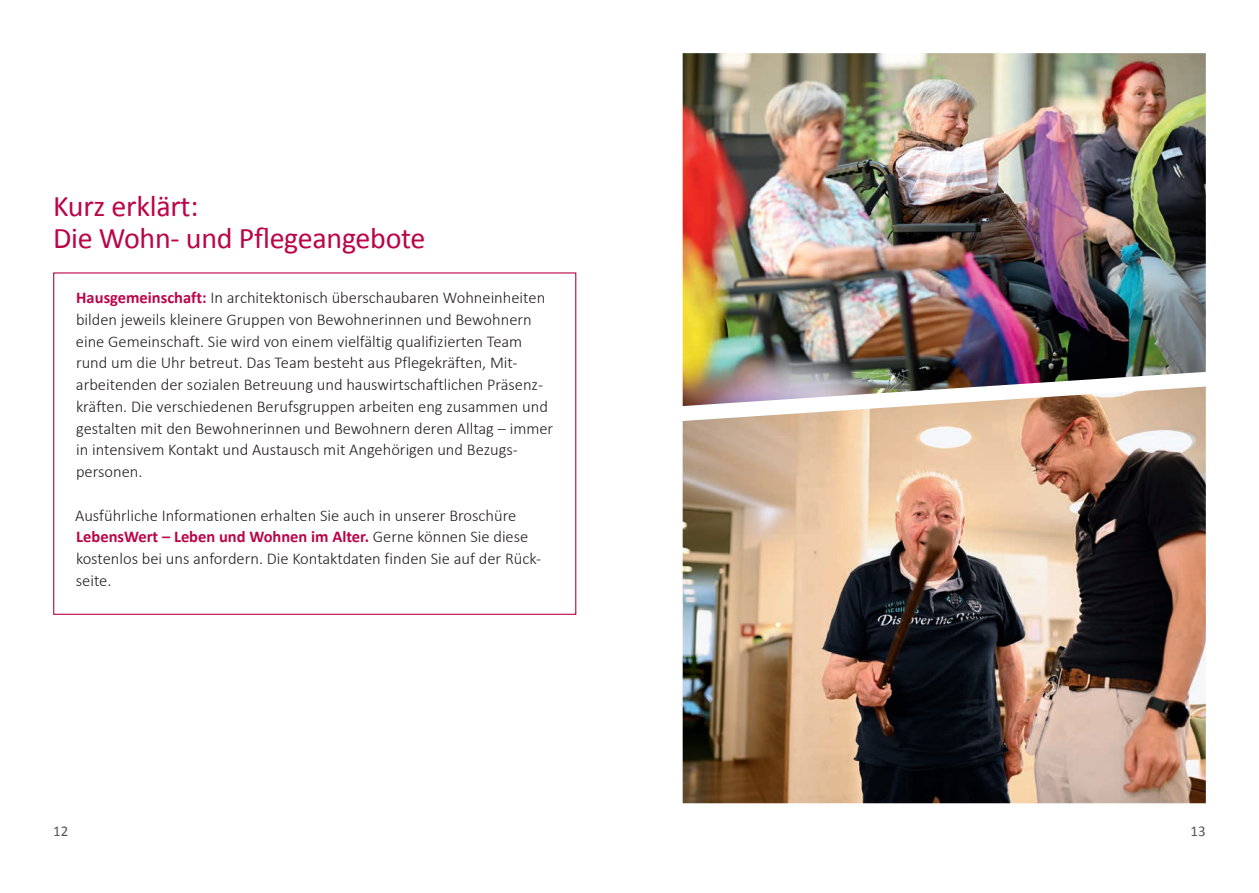
<style>
.page{position:relative;width:1259px;height:893px;background:#fff}
.page>*{position:absolute;margin:0;border:0;box-sizing:border-box;transform-origin:0 0}
.t1{font:30px/31.8px "Calibri";letter-spacing:-.01em;color:#ba0549}
.t2{font:300 16.5px/21.8px "Calibri";color:#231f20}
.t3{font:15px "Calibri";color:#57585a}
.s1{font-weight:700;color:#ba0549}
</style>
<div class="page">
<img style="left:682px;top:406px;width:523px;height:397px">
<img style="left:682px;top:53px;width:523px;height:353px">
<h1 class="t1" style="left:53px;top:189px;width:374px">Kurz erklärt:<br>Die Wohn- und Pflegeangebote</h1>
<p class="t2" style="left:76px;top:287px;width:479px"><span class="s1">Hausgemeinschaft:</span> In architektonisch überschaubaren Wohneinheiten bilden jeweils kleinere Gruppen von Bewohnerinnen und Bewohnern eine Gemeinschaft. Sie wird von einem vielfältig qualifizierten Team rund um die Uhr betreut. Das Team besteht aus Pflegekräften, Mit&shy;arbeitenden der sozialen Betreuung und hauswirtschaftlichen Präsenz&shy;kräften. Die verschiedenen Berufsgruppen arbeiten eng zusammen und gestalten mit den Bewohnerinnen und Bewohnern deren Alltag – immer in intensivem Kontakt und Austausch mit Angehörigen und Bezugs&shy;personen.</p>
<p class="t2" style="left:75px;top:504px;width:467px">Ausführliche Informationen erhalten Sie auch in unserer Broschüre <span class="s1">LebensWert – Leben und Wohnen im Alter.</span> Gerne können Sie diese kostenlos bei uns anfordern. Die Kontaktdaten finden Sie auf der Rück&shy;seite.</p>
<p class="t3" style="left:53px;top:822px;width:17px">12</p>
<p class="t3" style="left:1190px;top:822px;width:17px">13</p>
</div>
